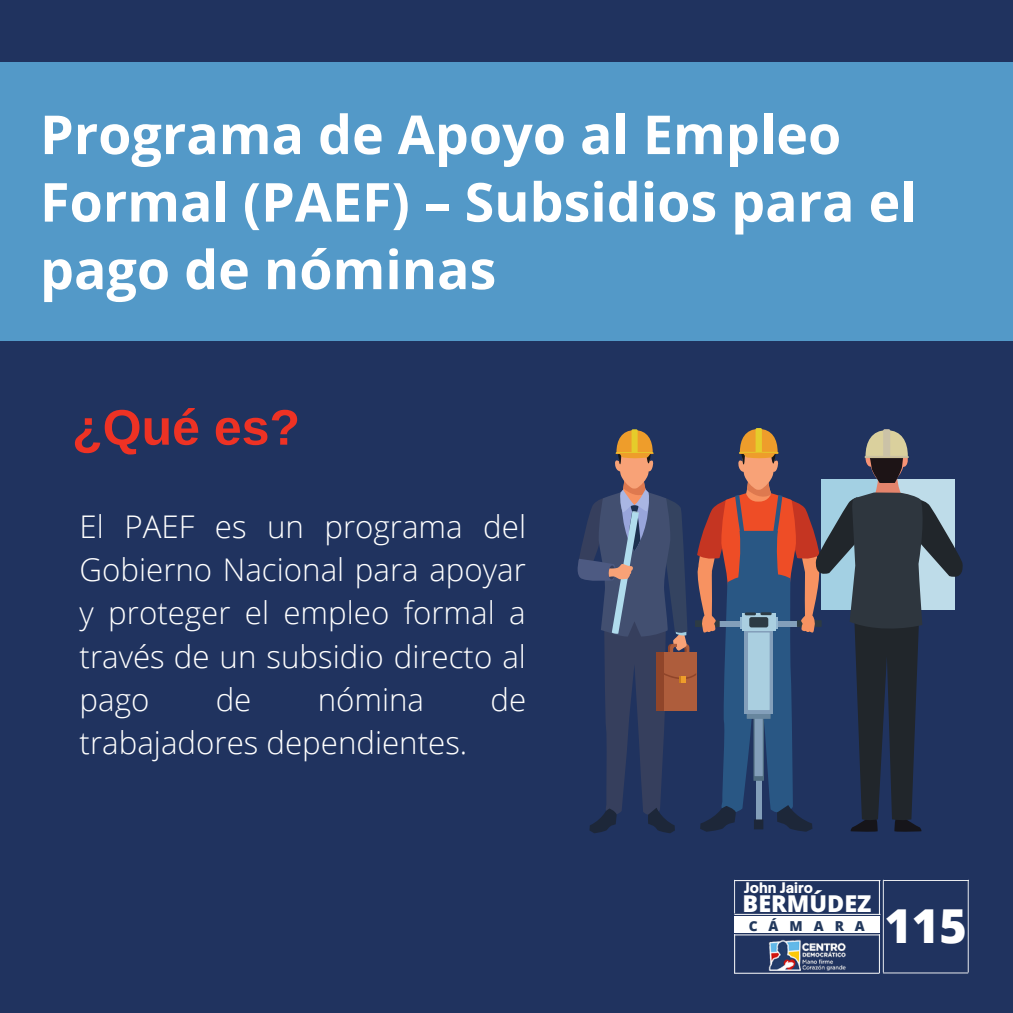
<style>
.page{position:relative;width:1013px;height:1013px;background:#fff}
.page>*{position:absolute;margin:0;border:0;box-sizing:border-box;transform-origin:0 0}
.t1{font:700 53.75px/67.5px "Open Sans";color:#fff}
.t2{font:700 50px "Arimo";color:#ee3224}
.t3{font:800 46.75px "Open Sans";color:#fff}
.t4{font:300 31.25px/43.1px "Open Sans";color:#fff;text-align:justify}
.t5{font:800 23.38px "Open Sans Hebrew";color:#fff}
.t6{font:900 14px "Open Sauce One";color:#fff}
.t7{font:800 13.75px "Open Sans";letter-spacing:.8em;color:#22385c}
</style>
<div class="page">
<div style="left:0;top:0;width:1012px;height:1012px;background:#20335f"></div>
<div style="left:0;top:62px;width:1012px;height:278px;background:#5399c8"></div>
<svg style="left:577px;top:428px;width:386px;height:405px"></svg>
<div style="left:734px;top:915px;width:145px;height:17px;background:#fff"></div>
<hr style="left:734px;top:972px;width:144px;height:1px;background:#fff">
<hr style="left:734px;top:934px;width:144px;height:1px;background:#fff">
<hr style="left:879px;top:934px;width:1px;height:38px;background:#fff">
<hr style="left:882px;top:880px;width:1px;height:92px;background:#fff">
<hr style="left:734px;top:934px;width:1px;height:38px;background:#fff">
<hr style="left:883px;top:972px;width:84px;height:1px;background:#fff">
<hr style="left:884px;top:880px;width:84px;height:1px;background:#fff">
<hr style="left:967px;top:880px;width:1px;height:92px;background:#fff">
<hr style="left:734px;top:913px;width:146px;height:1px;background:#fff">
<hr style="left:734px;top:880px;width:146px;height:1px;background:#fff">
<hr style="left:879px;top:880px;width:1px;height:34px;background:#fff">
<img style="left:763px;top:934px;width:89px;height:40px">
<hr style="left:734px;top:880px;width:1px;height:33px;background:#fff">
<p class="t1" style="left:40px;top:99px;width:878px">Programa de Apoyo al Empleo<br>Formal (PAEF) – Subsidios para el pago de nóminas</p>
<p class="t2" style="left:72px;top:399px;width:229px">¿Qué es?</p>
<p class="t4" style="left:80px;top:504px;width:448px">El PAEF es un programa del Gobierno Nacional para apoyar y proteger el empleo formal a través de un subsidio directo al pago</p>
<p class="t4" style="left:216px;top:677px;width:37px">de</p>
<p class="t4" style="left:318px;top:677px;width:108px">nómina</p>
<p class="t4" style="left:490px;top:677px;width:37px">de</p>
<p class="t4" style="left:80px;top:720px;width:389px">trabajadores dependientes.</p>
<p class="t6" style="left:744px;top:879px;width:70px">John Jairo</p>
<p class="t5" style="left:742px;top:887px;width:130px">BERMÚDEZ</p>
<p class="t7" style="left:748px;top:916px;width:118px">CÁMARA</p>
<p class="t3" style="left:884px;top:893px;width:84px">115</p>
</div>
